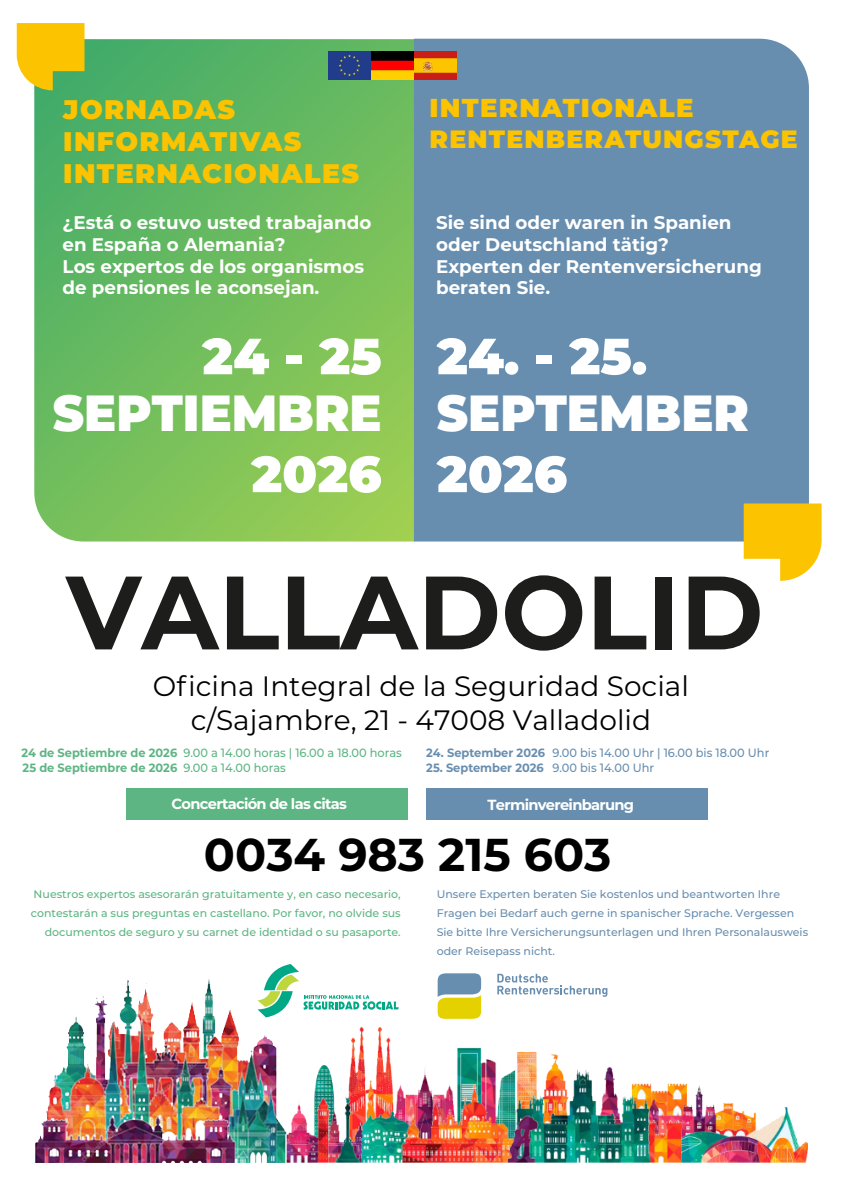
<style>
.page{position:relative;width:842px;height:1191px;background:#fff}
.page>*{position:absolute;margin:0;border:0;box-sizing:border-box;transform-origin:0 0}
.t1{font:700 104px "Montserrat";color:#1d1d1b}
.t2{font:900 50.7px/58.9px "Montserrat";color:#fff;text-align:right}
.t3{font:700 46px "Montserrat";color:#000}
.t4{font:28px/33.6px "Montserrat";color:#000;text-align:center}
.t5{font:900 26.8px/32.2px "Montserrat";letter-spacing:.05em;color:#fcc300}
.t6{font:900 25.9px "Montserrat";letter-spacing:.05em;color:#fcc300}
.t7{font:900 25px "Montserrat";letter-spacing:.05em;color:#fcc300}
.t8{font:700 18.3px/21.9px "Montserrat";color:#fff}
.t9{font:700 14.7px "Montserrat";letter-spacing:-.05em;color:#fff}
.t10{font:500 12px/14.4px "Montserrat";color:#688eaf;scale:.95 1}
.t11{font:500 12px/14.4px "Montserrat";color:#5db583;scale:.95 1}
.t12{font:700 12px/14.4px "Montserrat";color:#5db583;scale:.95 1}
.t13{font:700 12px "Montserrat";color:#688eaf;scale:.95 1}
.t14{font:500 11px/19px "Montserrat";color:#688eaf}
.t15{font:500 11px/19px "Montserrat";color:#5db583;text-align:right}
</style>
<div class="page">
<div style="left:126px;top:788px;width:281px;height:32px;background:#5db583"></div>
<div style="left:426px;top:788px;width:281px;height:32px;background:#688eaf"></div>
<svg style="left:34px;top:39px;width:380px;height:502px;background:#6fbc5e"></svg>
<div style="left:414px;top:39px;width:395px;height:502px;background:#688eaf"></div>
<img style="left:328px;top:52px;width:128px;height:28px">
<img style="left:35px;top:979px;width:773px;height:183px">
<svg style="left:744px;top:503px;width:78px;height:78px"></svg>
<svg style="left:17px;top:23px;width:68px;height:67px;background:#e1c21c"></svg>
<svg style="left:438px;top:973px;width:43px;height:45px;background:#aeb669"></svg>
<svg style="left:497px;top:973px;width:110px;height:23px"></svg>
<svg style="left:258px;top:964px;width:141px;height:53px"></svg>
<h3 class="t5" style="left:63px;top:91px;width:297px">JORNADAS<br>INFORMATIVAS<br>INTERNACIONALES</h3>
<h3 class="t6" style="left:429px;top:89px;width:265px">INTERNATIONALE</h3>
<h3 class="t7" style="left:429px;top:120px;width:370px">RENTENBERATUNGSTAGE</h3>
<h3 class="t8" style="left:63px;top:210px;width:310px">¿Está o estuvo usted trabajando en España o Alemania?<br>Los expertos de los organismos de pensiones le aconsejan.</h3>
<h3 class="t8" style="left:436px;top:210px;width:327px">Sie sind oder waren in Spanien oder Deutschland tätig?<br>Experten der Rentenversicherung beraten Sie.</h3>
<h2 class="t2" style="left:53px;top:323px;width:330px">24 - 25<br>SEPTIEMBRE<br>2026</h2>
<h2 class="t2" style="left:437px;top:323px;width:313px;text-align:left">24. - 25.<br>SEPTEMBER<br>2026</h2>
<h1 class="t1" style="left:66px;top:537px;width:699px">VALLADOLID</h1>
<h3 class="t4" style="left:153px;top:668px;width:537px">Oficina Integral de la Seguridad Social c/Sajambre, 21 - 47008 Valladolid</h3>
<p class="t12" style="left:22px;top:745px;width:165px">24 de Septiembre de 2026<br>25 de Septiembre de 2026</p>
<p class="t13" style="left:426px;top:744px;width:126px">24. September 2026</p>
<p class="t11" style="left:183px;top:745px;width:232px">9.00 a 14.00 horas | 16.00 a 18.00 horas<br>9.00 a 14.00 horas</p>
<p class="t13" style="left:426px;top:758px;width:125px">25. September 2026</p>
<p class="t10" style="left:552px;top:745px;width:230px">9.00 bis 14.00 Uhr | 16.00 bis 18.00 Uhr<br>9.00 bis 14.00 Uhr</p>
<h3 class="t9" style="left:172px;top:793px;width:177px">Concertación de las citas</h3>
<h3 class="t9" style="left:487px;top:794px;width:148px">Terminvereinbarung</h3>
<h3 class="t3" style="left:204px;top:822px;width:409px">0034 983 215 603</h3>
<p class="t15" style="left:31px;top:884px;width:371px">Nuestros expertos asesorarán gratuitamente y, en caso necesario, contestarán a sus preguntas en castellano. Por favor, no olvide sus documentos de seguro y su carnet de identidad o su pasaporte.</p>
<p class="t14" style="left:437px;top:884px;width:373px">Unsere Experten beraten Sie kostenlos und beantworten Ihre Fragen bei Bedarf auch gerne in spanischer Sprache. Vergessen Sie bitte Ihre Versicherungsunterlagen und Ihren Personalausweis oder Reisepass nicht.</p>
</div>
